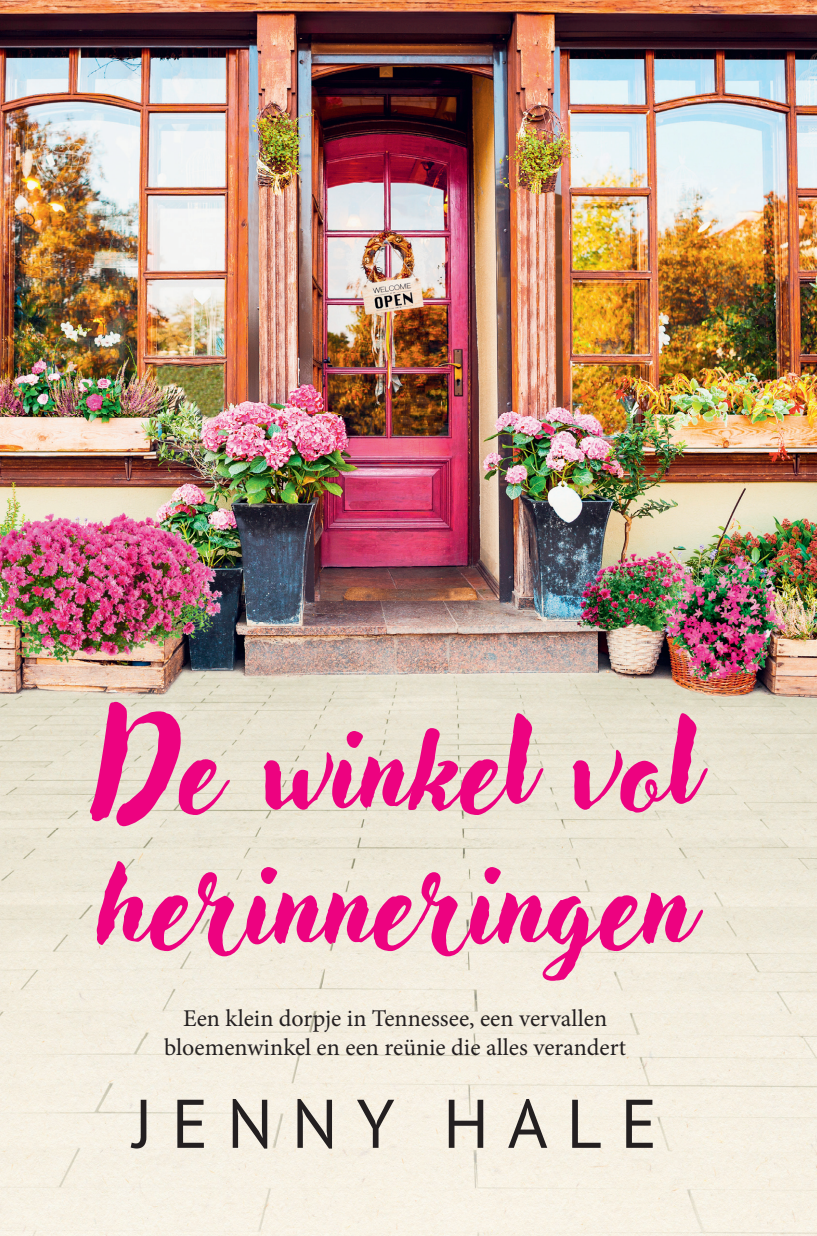
<style>
.page{position:relative;width:817px;height:1236px;background:#fff}
.page>*{position:absolute;margin:0;border:0;box-sizing:border-box;transform-origin:0 0}
.t1{font:119.2px "Adlery Pro";color:#ed0280}
.t2{font:68.6px "PT Sans Pro";letter-spacing:.27em;color:#231f20}
.t3{font:24px/28.8px "Minion Pro";color:#231f20;text-align:center}
</style>
<div class="page">
<img style="left:0;top:0;width:817px;height:1235px">
<h1 class="t1" style="left:95px;top:697px;width:602px">De winkel vol</h1>
<h1 class="t1" style="left:97px;top:833px;width:597px">herinneringen</h1>
<p class="t3" style="left:164px;top:1003px;width:464px">Een klein dorpje in Tennessee, een vervallen bloemenwinkel en een reünie die alles verandert</p>
<h2 class="t2" style="left:133px;top:1078px;width:526px">JENNY HALE</h2>
</div>
